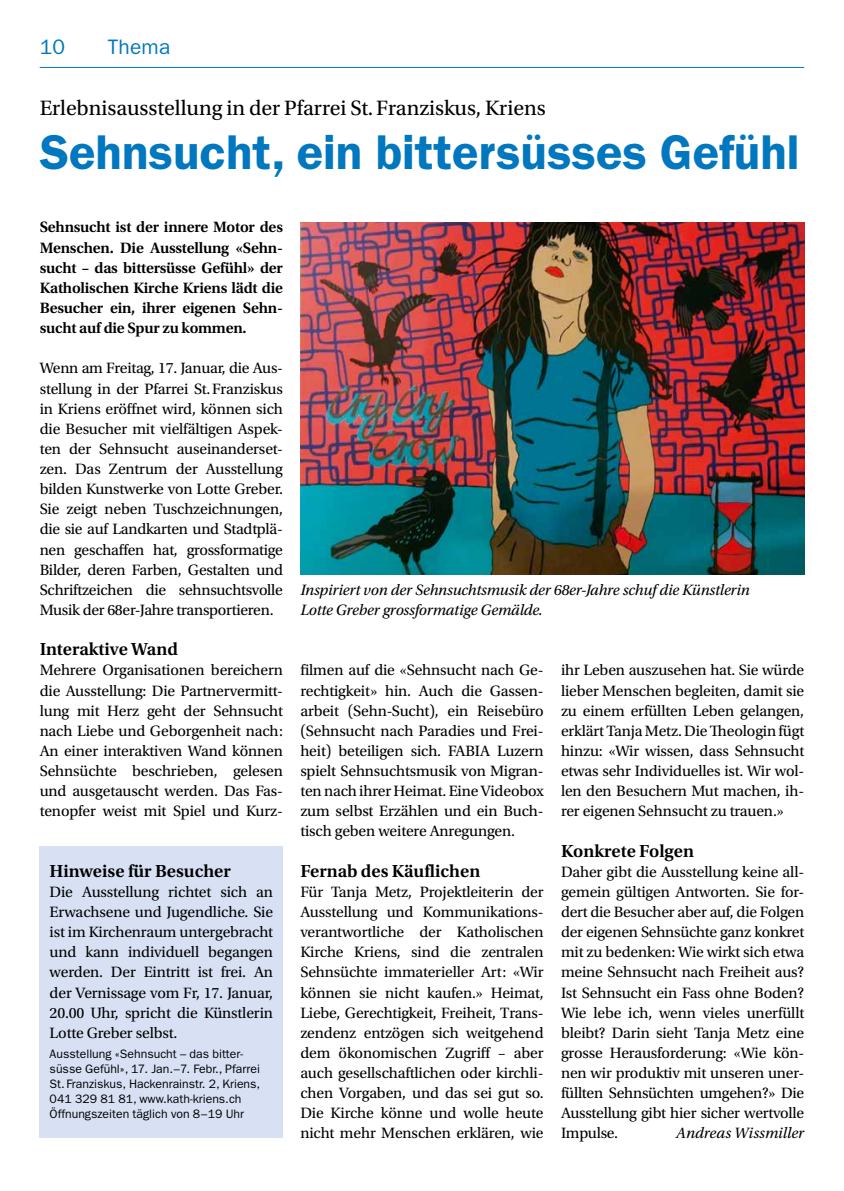
<style>
.page{position:relative;width:844px;height:1191px;background:#fff}
.page>*{position:absolute;margin:0;border:0;box-sizing:border-box;transform-origin:0 0}
.t1{font:600 49px "ITC Franklin Gothic Std";color:#0077be}
.t2{font:21.88px "Utopia Std";color:#000}
.t3{font:21px "ITC Franklin Gothic Std";letter-spacing:.01em;color:#0077be}
.t4{font:600 18.38px "Utopia Std";color:#000}
.t5{font:15.75px/20.1px "Utopia Std";letter-spacing:-.01em;color:#000;text-align:justify}
.t6{font:600 15.75px/20.1px "Utopia Std";letter-spacing:-.015em;color:#000;text-align:justify}
.t7{font:italic 15.75px/20.1px "Utopia Std";letter-spacing:-.01em;color:#000}
.t8{font:12.25px/15px "ITC Franklin Gothic Std";color:#000}
</style>
<div class="page">
<hr style="left:40px;top:67px;width:764px;height:1px;background:#0077be">
<img style="left:300px;top:222px;width:504px;height:353px">
<div style="left:40px;top:846px;width:243px;height:292px;background:#d8e1f4"></div>
<h3 class="t3" style="left:40px;top:35px;width:27px">10</h3>
<h3 class="t3" style="left:108px;top:35px;width:64px">Thema</h3>
<h2 class="t2" style="left:40px;top:96px;width:507px">Erlebnisausstellung in der Pfarrei St. Franziskus, Kriens</h2>
<h1 class="t1" style="left:40px;top:123px;width:761px">Sehnsucht, ein bittersüsses Gefühl</h1>
<p class="t6" style="left:40px;top:217px;width:245px">Sehnsucht ist der innere Motor des Menschen. Die Ausstellung «Sehn&shy;sucht – das bittersüsse Gefühl» der Katholischen Kirche Kriens lädt die Besucher ein, ihrer eigenen Sehn&shy;sucht auf die Spur zu kommen.</p>
<p class="t5" style="left:40px;top:358px;width:245px">Wenn am Freitag, 17. Januar, die Aus&shy;stellung in der Pfarrei St. Franziskus in Kriens eröffnet wird, können sich die Besucher mit vielfältigen Aspek&shy;ten der Sehnsucht auseinanderset&shy;zen. Das Zentrum der Ausstellung bilden Kunstwerke von Lotte Greber.<br>Sie zeigt neben Tuschzeichnungen, die sie auf Landkarten und Stadtplä&shy;nen geschaffen hat, grossformatige Bilder, deren Farben, Gestalten und Schriftzeichen die sehnsuchtsvolle Musik der 68er-Jahre transportieren.</p>
<p class="t4" style="left:40px;top:639px;width:140px">Interaktive Wand</p>
<p class="t5" style="left:40px;top:660px;width:245px">Mehrere Organisationen bereichern die Ausstellung: Die Partnervermitt&shy;lung mit Herz geht der Sehnsucht nach Liebe und Geborgenheit nach:<br>An einer interaktiven Wand können Sehnsüchte beschrieben, gelesen und ausgetauscht werden. Das Fas&shy;tenopfer weist mit Spiel und Kurz-</p>
<p class="t5" style="left:300px;top:660px;width:245px">filmen auf die «Sehnsucht nach Ge&shy;rechtigkeit» hin. Auch die Gassen&shy;arbeit (Sehn-Sucht), ein Reisebüro (Sehnsucht nach Paradies und Frei&shy;heit) beteiligen sich. FABIA Luzern spielt Sehnsuchtsmusik von Migran&shy;ten nach ihrer Heimat. Eine Videobox zum selbst Erzählen und ein Buch&shy;tisch geben weitere Anregungen.</p>
<p class="t4" style="left:300px;top:860px;width:181px">Fernab des Käuflichen</p>
<p class="t5" style="left:300px;top:882px;width:245px">Für Tanja Metz, Projektleiterin der Ausstellung und Kommunikations&shy;verantwortliche der Katholischen Kirche Kriens, sind die zentralen Sehnsüchte immaterieller Art: «Wir können sie nicht kaufen.» Heimat, Liebe, Gerechtigkeit, Freiheit, Trans&shy;zendenz entzögen sich weitgehend dem ökonomischen Zugriff – aber auch gesellschaftlichen oder kirchli&shy;chen Vorgaben, und das sei gut so.<br>Die Kirche könne und wolle heute nicht mehr Menschen erklären, wie</p>
<p class="t7" style="left:300px;top:580px;width:451px">Inspiriert von der Sehnsuchtsmusik der 68er-Jahre schuf die Künstlerin<br>Lotte Greber grossformatige Gemälde.</p>
<p class="t5" style="left:561px;top:660px;width:245px">ihr Leben auszusehen hat. Sie würde lieber Menschen begleiten, damit sie zu einem erfüllten Leben gelangen, erklärt Tanja Metz. Die Theologin fügt hinzu: «Wir wissen, dass Sehnsucht etwas sehr Individuelles ist. Wir wol&shy;len den Besuchern Mut machen, ih&shy;rer eigenen Sehnsucht zu trauen.»</p>
<p class="t4" style="left:561px;top:840px;width:134px">Konkrete Folgen</p>
<p class="t5" style="left:561px;top:861px;width:245px">Daher gibt die Ausstellung keine all&shy;gemein gültigen Antworten. Sie for&shy;dert die Besucher aber auf, die Folgen der eigenen Sehnsüchte ganz konkret mit zu bedenken: Wie wirkt sich etwa meine Sehnsucht nach Freiheit aus?<br>Ist Sehnsucht ein Fass ohne Boden?<br>Wie lebe ich, wenn vieles unerfüllt bleibt? Darin sieht Tanja Metz eine grosse Herausforderung: «Wie kön&shy;nen wir produktiv mit unseren uner&shy;füllten Sehnsüchten umgehen?» Die Ausstellung gibt hier sicher wertvolle Impulse.</p>
<p class="t4" style="left:50px;top:860px;width:183px">Hinweise für Besucher</p>
<p class="t5" style="left:50px;top:882px;width:225px">Die Ausstellung richtet sich an Erwachsene und Jugendliche. Sie ist im Kirchenraum untergebracht und kann individuell begangen werden. Der Eintritt ist frei. An der Vernissage vom Fr, 17. Januar, 20.00 Uhr, spricht die Künstlerin Lotte Greber selbst.</p>
<p class="t8" style="left:50px;top:1046px;width:212px">Ausstellung «Sehnsucht – das bitter&shy;süsse Gefühl», 17. Jan.–7. Febr., Pfarrei St. Franziskus, Hackenrainstr. 2, Kriens, 041 329 81 81, www.kath-kriens.ch Öffnungszeiten täglich von 8–19 Uhr</p>
<p class="t7" style="left:675px;top:1123px;width:130px">Andreas Wissmiller</p>
</div>
